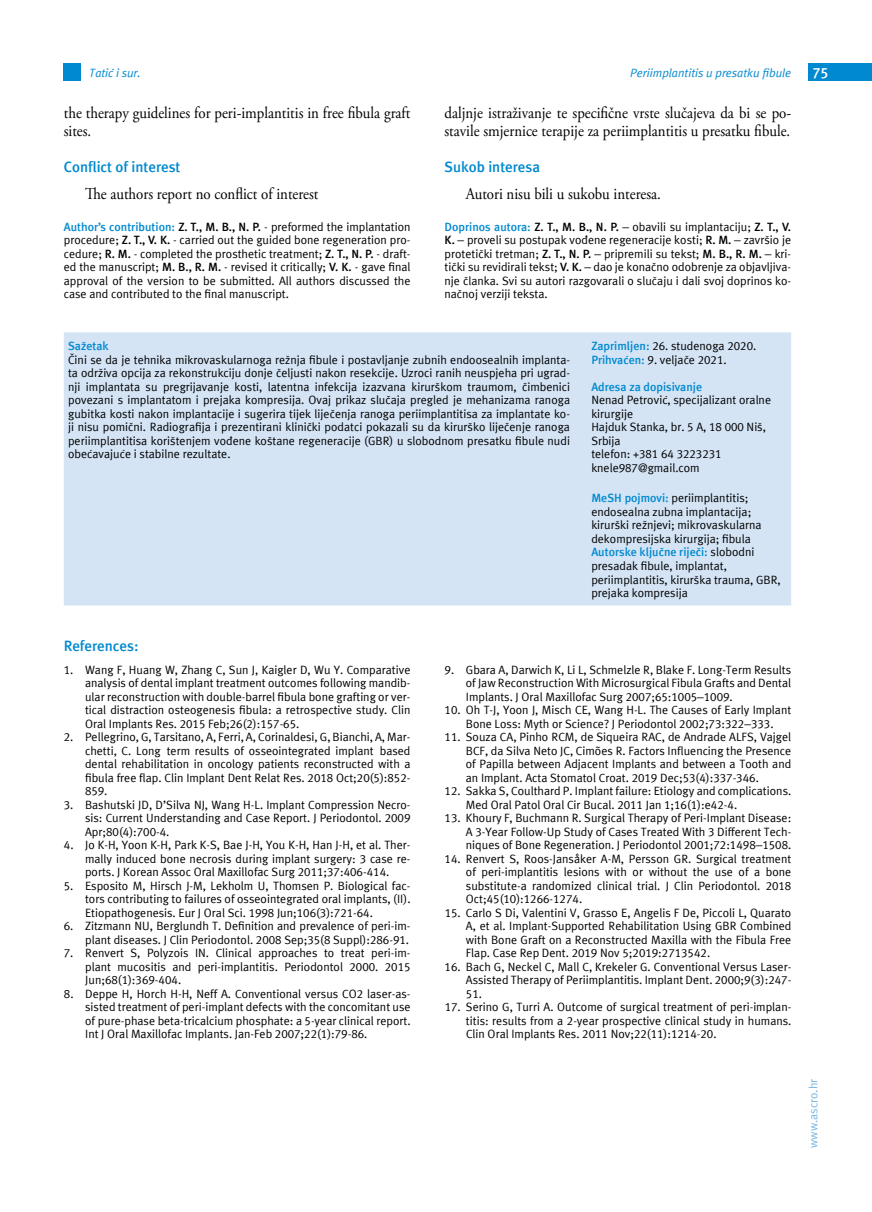
<style>
.page{position:relative;width:872px;height:1212px;background:#fff}
.page>*{position:absolute;margin:0;border:0;box-sizing:border-box;transform-origin:0 0}
.t1{font:16.5px/18px "Adobe Garamond Pro";color:#000;scale:.9 1}
.t2{font:700 15px "Meta ASC";color:#0089cf}
.t3{font:700 15px "Meta ASC";color:#fff}
.t4{font:12px/13.5px "Meta ASC";color:#000;text-align:justify}
.t5{font:italic 12px "Meta ASC";color:#0089cf}
.t6{font:700 12px "Meta ASC";color:#0089cf}
.t7{font:12px "Meta ASC";color:#78b7e4}
.s1{font-weight:700;color:#0089cf}
.s2{font-weight:700}
</style>
<div class="page">
<div style="left:64px;top:64px;width:17px;height:17px;background:#0089cf"></div>
<div style="left:808px;top:64px;width:64px;height:17px;background:#0089cf"></div>
<div style="left:64px;top:332px;width:727px;height:273px;background:#d4e4f5"></div>
<p class="t5" style="left:89px;top:66px;width:53px">Tatić i sur.</p>
<p class="t5" style="left:630px;top:66px;width:163px">Periimplantitis u presatku fibule</p>
<p class="t3" style="left:812px;top:64px;width:18px">75</p>
<h1 class="t1" style="left:64px;top:105px;width:387px">the therapy guidelines for peri-implantitis in free fibula graft sites.</h1>
<p class="t2" style="left:64px;top:158px;width:118px">Conflict of interest</p>
<h1 class="t1" style="left:85px;top:186px;width:261px">The authors report no conflict of interest</h1>
<p class="t4" style="left:64px;top:220px;width:348px"><span class="s1">Author’s contribution:</span> <span class="s2">Z. T., M. B., N. P.</span> - preformed the implantation procedure; <span class="s2">Z. T., V. K.</span> - carried out the guided bone regeneration pro&shy;cedure; <span class="s2">R. M.</span> - completed the prosthetic treatment; <span class="s2">Z. T., N. P.</span> - draft&shy;ed the manuscript; <span class="s2">M. B., R. M.</span> - revised it critically; <span class="s2">V. K.</span> - gave final approval of the version to be submitted. All authors discussed the case and contributed to the final manuscript.</p>
<h1 class="t1" style="left:444px;top:105px;width:387px">daljnje istraživanje te specifične vrste slučajeva da bi se po&shy;stavile smjernice terapije za periimplantitis u presatku fibule.</h1>
<p class="t2" style="left:444px;top:158px;width:97px">Sukob interesa</p>
<h1 class="t1" style="left:466px;top:186px;width:218px">Autori nisu bili u sukobu interesa.</h1>
<p class="t4" style="left:444px;top:220px;width:348px"><span class="s1">Doprinos autora:</span> <span class="s2">Z. T., M. B., N. P.</span> – obavili su implantaciju; <span class="s2">Z. T., V.<br>K.</span> – proveli su postupak vođene regeneracije kosti; <span class="s2">R. M.</span> – završio je protetički tretman; <span class="s2">Z. T., N. P.</span> – pripremili su tekst; <span class="s2">M. B., R. M.</span> – kri&shy;tički su revidirali tekst; <span class="s2">V. K.</span> – dao je konačno odobrenje za objavljiva&shy;nje članka. Svi su autori razgovarali o slučaju i dali svoj doprinos ko&shy;načnoj verziji teksta.</p>
<p class="t6" style="left:68px;top:339px;width:42px">Sažetak</p>
<p class="t4" style="left:68px;top:353px;width:503px">Čini se da je tehnika mikrovaskularnoga režnja fibule i postavljanje zubnih endoosealnih implanta&shy;ta održiva opcija za rekonstrukciju donje čeljusti nakon resekcije. Uzroci ranih neuspjeha pri ugrad&shy;nji implantata su pregrijavanje kosti, latentna infekcija izazvana kirurškom traumom, čimbenici povezani s implantatom i prejaka kompresija. Ovaj prikaz slučaja pregled je mehanizama ranoga gubitka kosti nakon implantacije i sugerira tijek liječenja ranoga periimplantitisa za implantate ko&shy;ji nisu pomični. Radiografija i prezentirani klinički podatci pokazali su da kirurško liječenje ranoga periimplantitisa korištenjem vođene koštane regeneracije (GBR) u slobodnom presatku fibule nudi obećavajuće i stabilne rezultate.</p>
<p class="t4" style="left:591px;top:339px;width:166px"><span class="s1">Zaprimljen:</span> 26. studenoga 2020.<br><span class="s1">Prihvaćen:</span> 9. veljače 2021.</p>
<p class="t6" style="left:591px;top:380px;width:112px">Adresa za dopisivanje</p>
<p class="t4" style="left:591px;top:393px;width:181px;text-align:left">Nenad Petrović, specijalizant oralne kirurgije<br>Hajduk Stanka, br. 5 A, 18 000 Niš,<br>Srbija<br>telefon: +381 64 3223231 knele987@gmail.com</p>
<p class="t4" style="left:591px;top:491px;width:191px;text-align:left"><span class="s1">MeSH pojmovi:</span> periimplantitis; endosealna zubna implantacija; kirurški režnjevi; mikrovaskularna dekompresijska kirurgija; fibula <span class="s1">Autorske ključne riječi:</span> slobodni presadak fibule, implantat, periimplantitis, kirurška trauma, GBR, prejaka kompresija</p>
<p class="t2" style="left:64px;top:637px;width:76px">References:</p>
<p class="t4" style="left:85px;top:663px;width:327px;text-indent:-21px">1. Wang F, Huang W, Zhang C, Sun J, Kaigler D, Wu Y. Comparative analysis of dental implant treatment outcomes following mandib&shy;ular reconstruction with double-barrel fibula bone grafting or ver&shy;tical distraction osteogenesis fibula: a retrospective study. Clin Oral Implants Res. 2015 Feb;26(2):157-65.</p>
<p class="t4" style="left:85px;top:730px;width:327px;text-indent:-21px">2. Pellegrino, G, Tarsitano, A, Ferri, A, Corinaldesi, G, Bianchi, A, Mar&shy;chetti, C. Long‐term results of osseointegrated implant‐based dental rehabilitation in oncology patients reconstructed with a fibula free flap. Clin Implant Dent Relat Res. 2018 Oct;20(5):852- 859.</p>
<p class="t4" style="left:85px;top:798px;width:327px;text-indent:-21px">3. Bashutski JD, D’Silva NJ, Wang H-L. Implant Compression Necro&shy;sis: Current Understanding and Case Report. J Periodontol. 2009<br>Apr;80(4):700-4.</p>
<p class="t4" style="left:85px;top:838px;width:327px;text-indent:-21px">4. Jo K-H, Yoon K-H, Park K-S, Bae J-H, You K-H, Han J-H, et al. Ther&shy;mally induced bone necrosis during implant surgery: 3 case re&shy;ports. J Korean Assoc Oral Maxillofac Surg 2011;37:406-414.</p>
<p class="t4" style="left:85px;top:879px;width:327px;text-indent:-21px">5. Esposito M, Hirsch J-M, Lekholm U, Thomsen P. Biological fac&shy;tors contributing to failures of osseointegrated oral implants, (II).<br>Etiopathogenesis. Eur J Oral Sci. 1998 Jun;106(3):721-64.</p>
<p class="t4" style="left:64px;top:919px;width:348px;text-align:right">6. Zitzmann NU, Berglundh T. Definition and prevalence of peri-im&shy;plant diseases. J Clin Periodontol. 2008 Sep;35(8 Suppl):286-91.</p>
<p class="t4" style="left:85px;top:946px;width:327px;text-indent:-21px">7. Renvert S, Polyzois IN. Clinical approaches to treat peri-im&shy;plant mucositis and peri-implantitis. Periodontol 2000. 2015<br>Jun;68(1):369-404.</p>
<p class="t4" style="left:85px;top:987px;width:327px;text-indent:-21px">8. Deppe H, Horch H-H, Neff A. Conventional versus CO2 laser-as&shy;sisted treatment of peri-implant defects with the concomitant use of pure-phase beta-tricalcium phosphate: a 5-year clinical report.<br>Int J Oral Maxillofac Implants. Jan-Feb 2007;22(1):79-86.</p>
<p class="t4" style="left:466px;top:663px;width:327px;text-indent:-21px">9. Gbara A, Darwich K, Li L, Schmelzle R, Blake F. Long-Term Results of Jaw Reconstruction With Microsurgical Fibula Grafts and Dental Implants. J Oral Maxillofac Surg 2007;65:1005–1009.</p>
<p class="t4" style="left:444px;top:703px;width:348px;text-align:center">10. Oh T-J, Yoon J, Misch CE, Wang H-L. The Causes of Early Implant<br>Bone Loss: Myth or Science? J Periodontol 2002;73:322–333.</p>
<p class="t4" style="left:466px;top:730px;width:327px;text-indent:-21px">11. Souza CA, Pinho RCM, de Siqueira RAC, de Andrade ALFS, Vajgel BCF, da Silva Neto JC, Cimões R. Factors Influencing the Presence of Papilla between Adjacent Implants and between a Tooth and an Implant. Acta Stomatol Croat. 2019 Dec;53(4):337-346.</p>
<p class="t4" style="left:466px;top:784px;width:327px;text-indent:-21px">12. Sakka S, Coulthard P. Implant failure: Etiology and complications.<br>Med Oral Patol Oral Cir Bucal. 2011 Jan 1;16(1):e42-4.</p>
<p class="t4" style="left:466px;top:811px;width:327px;text-indent:-21px">13. Khoury F, Buchmann R. Surgical Therapy of Peri-Implant Disease:<br>A 3-Year Follow-Up Study of Cases Treated With 3 Different Tech&shy;niques of Bone Regeneration. J Periodontol 2001;72:1498–1508.</p>
<p class="t4" style="left:466px;top:852px;width:327px;text-indent:-21px">14. Renvert S, Roos-Jansåker A-M, Persson GR. Surgical treatment of peri-implantitis lesions with or without the use of a bone substitute-a randomized clinical trial. J Clin Periodontol. 2018<br>Oct;45(10):1266-1274.</p>
<p class="t4" style="left:466px;top:906px;width:327px;text-indent:-21px">15. Carlo S Di, Valentini V, Grasso E, Angelis F De, Piccoli L, Quarato A, et al. Implant-Supported Rehabilitation Using GBR Combined with Bone Graft on a Reconstructed Maxilla with the Fibula Free Flap. Case Rep Dent. 2019 Nov 5;2019:2713542.</p>
<p class="t4" style="left:466px;top:960px;width:327px;text-indent:-21px">16. Bach G, Neckel C, Mall C, Krekeler G. Conventional Versus Laser-Assisted Therapy of Periimplantitis. Implant Dent. 2000;9(3):247- 51.</p>
<p class="t4" style="left:466px;top:1000px;width:327px;text-indent:-21px">17. Serino G, Turri A. Outcome of surgical treatment of peri-implan&shy;titis: results from a 2-year prospective clinical study in humans.<br>Clin Oral Implants Res. 2011 Nov;22(11):1214-20.</p>
<p class="t7" style="left:806px;top:1148px;width:71px;rotate:-90deg">www.ascro.hr</p>
</div>
